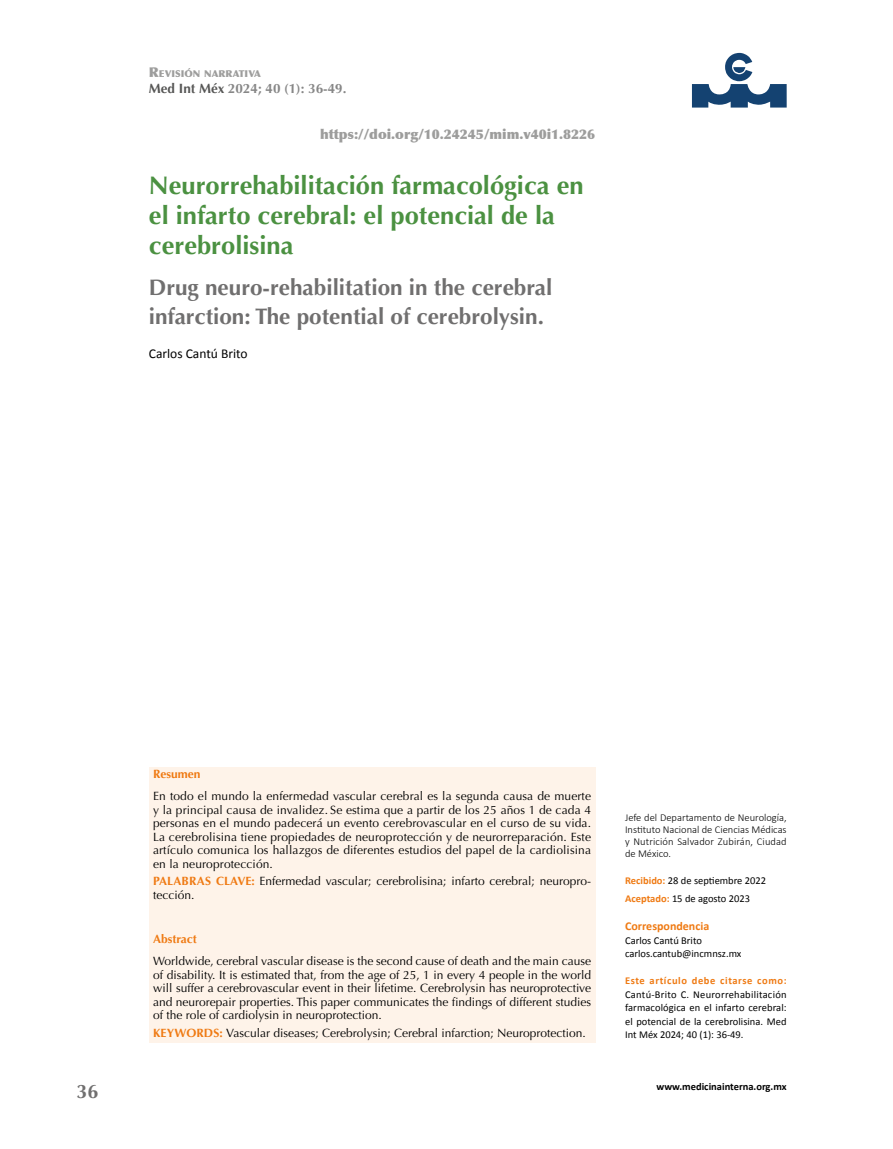
<style>
.page{position:relative;width:893px;height:1149px;background:#fff}
.page>*{position:absolute;margin:0;border:0;box-sizing:border-box;transform-origin:0 0}
.t1{font:700 25.5px/30px "Optima";color:#4b9141}
.t2{font:700 22.5px/28.5px "Optima";color:#706f6f}
.t3{font:700 19.5px "Optima";color:#706f6f}
.t4{font:900 13.5px "Optima";color:#9d9d9c}
.t5{font:700 13.5px "Optima";color:#878787}
.t6{font:13.5px "Calibri";color:#000}
.t7{font:12px/13.5px "Optima";color:#000;text-align:justify}
.t8{font:700 12px "Optima";color:#ef7a13}
.t9{font:700 12px "Calibri";color:#ef7a13}
.t10{font:10.5px/13.5px "Calibri";color:#000}
.t11{font:300 10.5px/12px "Calibri";letter-spacing:.01em;color:#000;text-align:justify}
.t12{font:700 10.5px "Calibri";letter-spacing:.055em;color:#ef7a13}
.t13{font:700 10.5px "Calibri";color:#000}
.t14{font:900 9.45px "Optima";color:#9d9d9c}
.s1{font-size:13.5px}
.s2{color:#575756}
.s3{font-weight:700;color:#ef7a13}
</style>
<div class="page">
<svg style="left:692px;top:53px;width:95px;height:54px"></svg>
<div style="left:149px;top:766px;width:446px;height:276px;background:#fef3e9"></div>
<p class="t14" style="left:149px;top:68px;width:113px"><span class="s1">R</span>EVISIÓN NARRATIVA</p>
<p class="t5" style="left:149px;top:80px;width:199px"><span class="s2">Med Int Méx</span> 2024; 40 (1): 36-49.</p>
<p class="t4" style="left:320px;top:126px;width:277px">https://doi.org/10.24245/mim.v40i1.8226</p>
<h1 class="t1" style="left:149px;top:170px;width:436px">Neurorrehabilitación farmacológica en el infarto cerebral: el potencial de la cerebrolisina</h1>
<h2 class="t2" style="left:149px;top:274px;width:405px">Drug neuro-rehabilitation in the cerebral infarction: The potential of cerebrolysin.</h2>
<p class="t6" style="left:149px;top:345px;width:100px">Carlos Cantú Brito</p>
<p class="t8" style="left:153px;top:766px;width:49px">Resumen</p>
<p class="t7" style="left:153px;top:789px;width:439px">En todo el mundo la enfermedad vascular cerebral es la segunda causa de muerte y la principal causa de invalidez. Se estima que a partir de los 25 años 1 de cada 4 personas en el mundo padecerá un evento cerebrovascular en el curso de su vida.<br>La cerebrolisina tiene propiedades de neuroprotección y de neurorreparación. Este artículo comunica los hallazgos de diferentes estudios del papel de la cardiolisina en la neuroprotección.</p>
<p class="t7" style="left:153px;top:874px;width:439px"><span class="s3">PALABRAS CLAVE:</span> Enfermedad vascular; cerebrolisina; infarto cerebral; neuropro&shy;tección.</p>
<p class="t8" style="left:153px;top:931px;width:45px">Abstract</p>
<p class="t7" style="left:153px;top:954px;width:439px">Worldwide, cerebral vascular disease is the second cause of death and the main cause of disability. It is estimated that, from the age of 25, 1 in every 4 people in the world will suffer a cerebrovascular event in their lifetime. Cerebrolysin has neuroprotective and neurorepair properties. This paper communicates the findings of different studies of the role of cardiolysin in neuroprotection.</p>
<p class="t7" style="left:153px;top:1025px;width:434px"><span class="s3">KEYWORDS:</span> Vascular diseases; Cerebrolysin; Cerebral infarction; Neuroprotection.</p>
<p class="t11" style="left:625px;top:810px;width:163px">Jefe del Departamento de Neurología, Instituto Nacional de Ciencias Médicas y Nutrición Salvador Zubirán, Ciudad de México.</p>
<p class="t10" style="left:625px;top:870px;width:143px;line-height:18px"><span class="s3">Recibido:</span> 28 de septiembre 2022<br><span class="s3">Aceptado:</span> 15 de agosto 2023</p>
<p class="t9" style="left:625px;top:918px;width:86px">Correspondencia</p>
<p class="t10" style="left:625px;top:932px;width:118px">Carlos Cantú Brito carlos.cantub@incmnsz.mx</p>
<p class="t12" style="left:625px;top:973px;width:163px">Este artículo debe citarse como:</p>
<p class="t10" style="left:625px;top:986px;width:163px;text-align:justify">Cantú-Brito C. Neurorrehabilitación farmacológica en el infarto cerebral: el potencial de la cerebrolisina. Med Int Méx 2024; 40 (1): 36-49.</p>
<h3 class="t3" style="left:77px;top:1079px;width:23px">36</h3>
<p class="t13" style="left:656px;top:1079px;width:132px">www.medicinainterna.org.mx</p>
</div>
